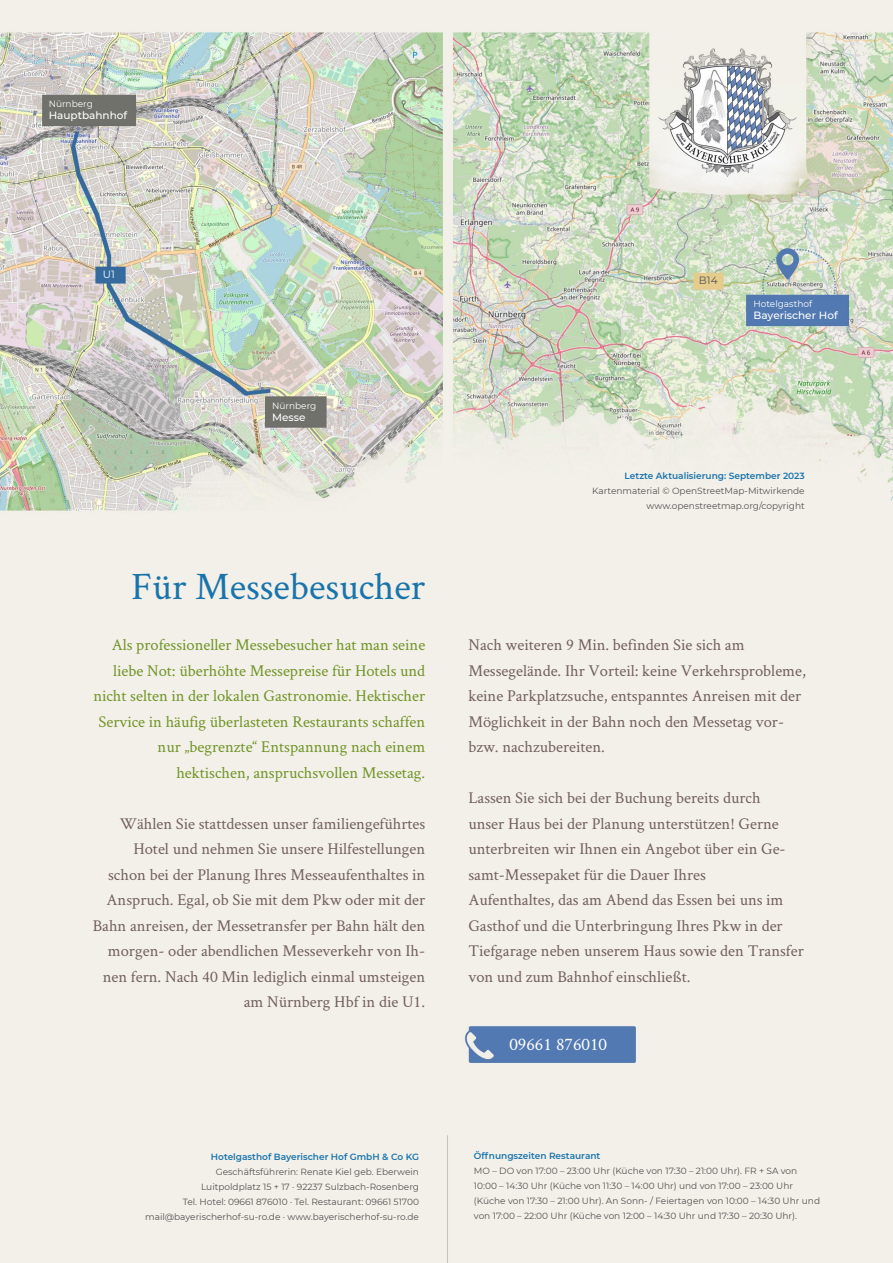
<style>
.page{position:relative;width:893px;height:1263px;background:#fff}
.page>*{position:absolute;margin:0;border:0;box-sizing:border-box;transform-origin:0 0}
.t1{font:39px "Crimson Text";color:#1974ac}
.t2{font:18px "Crimson Text";color:#fff}
.t3{font:16.5px/25.5px "Crimson Text";color:#735f5a}
.t4{font:16.5px/25.5px "Crimson Text";color:#6f9426;text-align:right}
.t5{font:500 10.5px "Montserrat";color:#fff}
.t6{font:10.5px "Montserrat";color:#515151}
.t7{font:10.5px "Montserrat";color:#fff}
.t8{font:9px/15px "Montserrat";color:#515151;text-align:right}
.t9{font:600 9px "Montserrat";color:#1974ac}
.t10{font:9px "Montserrat";color:#fff}
</style>
<div class="page">
<img style="left:0;top:0;width:893px;height:1263px">
<p class="t10" style="left:49px;top:97px;width:46px">Nürnberg</p>
<p class="t5" style="left:49px;top:108px;width:80px">Hauptbahnhof</p>
<p class="t7" style="left:103px;top:267px;width:14px">U1</p>
<p class="t10" style="left:272px;top:399px;width:46px">Nürnberg</p>
<p class="t5" style="left:272px;top:410px;width:35px">Messe</p>
<h1 class="t1" style="left:131px;top:560px;width:295px">Für Messebesucher</h1>
<p class="t4" style="left:93px;top:632px;width:333px">Als professioneller Messebesucher hat man seine liebe Not: überhöhte Messepreise für Hotels und nicht selten in der lokalen Gastronomie. Hektischer Service in häufig überlasteten Restaurants schaffen nur „begrenzte“ Entspannung nach einem hektischen, anspruchsvollen Messetag.</p>
<p class="t3" style="left:93px;top:810px;width:334px;text-align:right">Wählen Sie stattdessen unser familiengeführtes Hotel und nehmen Sie unsere Hilfestellungen schon bei der Planung Ihres Messeaufenthaltes in Anspruch. Egal, ob Sie mit dem Pkw oder mit der Bahn anreisen, der Messetransfer per Bahn hält den morgen- oder abendlichen Messeverkehr von Ih&shy;nen fern. Nach 40 Min lediglich einmal umsteigen am Nürnberg Hbf in die U1.</p>
<p class="t9" style="left:211px;top:1150px;width:210px">Hotelgasthof Bayerischer Hof GmbH &amp; Co KG</p>
<p class="t8" style="left:145px;top:1164px;width:275px">Geschäftsführerin: Renate Kiel geb. Eberwein<br>Luitpoldplatz 15 + 17 · 92237 Sulzbach-Rosenberg<br>Tel. Hotel: 09661 876010 · Tel. Restaurant: 09661 51700 mail@bayerischerhof-su-ro.de · www.bayerischerhof-su-ro.de</p>
<p class="t6" style="left:699px;top:273px;width:20px">B14</p>
<p class="t10" style="left:753px;top:297px;width:60px">Hotelgasthof</p>
<p class="t5" style="left:753px;top:308px;width:86px">Bayerischer Hof</p>
<p class="t9" style="left:625px;top:470px;width:182px">Letzte Aktualisierung: September 2023</p>
<p class="t8" style="left:592px;top:483px;width:214px">Kartenmaterial © OpenStreetMap-Mitwirkende www.openstreetmap.org/copyright</p>
<p class="t3" style="left:468px;top:632px;width:339px">Nach weiteren 9 Min. befinden Sie sich am Messegelände. Ihr Vorteil: keine Verkehrsprobleme, keine Parkplatzsuche, entspanntes Anreisen mit der Möglichkeit in der Bahn noch den Messetag vor&shy;bzw. nachzubereiten.</p>
<p class="t3" style="left:468px;top:785px;width:337px">Lassen Sie sich bei der Buchung bereits durch<br>unser Haus bei der Planung unterstützen! Gerne unterbreiten wir Ihnen ein Angebot über ein Ge&shy;samt-Messepaket für die Dauer Ihres<br>Aufenthaltes, das am Abend das Essen bei uns im Gasthof und die Unterbringung Ihres Pkw in der Tiefgarage neben unserem Haus sowie den Transfer von und zum Bahnhof einschließt.</p>
<p class="t2" style="left:509px;top:1032px;width:99px">09661 876010</p>
<p class="t9" style="left:474px;top:1150px;width:128px">Öffnungszeiten Restaurant</p>
<p class="t8" style="left:474px;top:1163px;width:348px;text-align:left">MO – DO von 17:00 – 23:00 Uhr (Küche von 17:30 – 21:00 Uhr). FR + SA von 10:00 – 14:30 Uhr (Küche von 11:30 – 14:00 Uhr) und von 17:00 – 23:00 Uhr (Küche von 17:30 – 21:00 Uhr). An Sonn- / Feiertagen von 10:00 – 14:30 Uhr und von 17:00 – 22:00 Uhr (Küche von 12:00 – 14:30 Uhr und 17:30 – 20:30 Uhr).</p>
</div>
